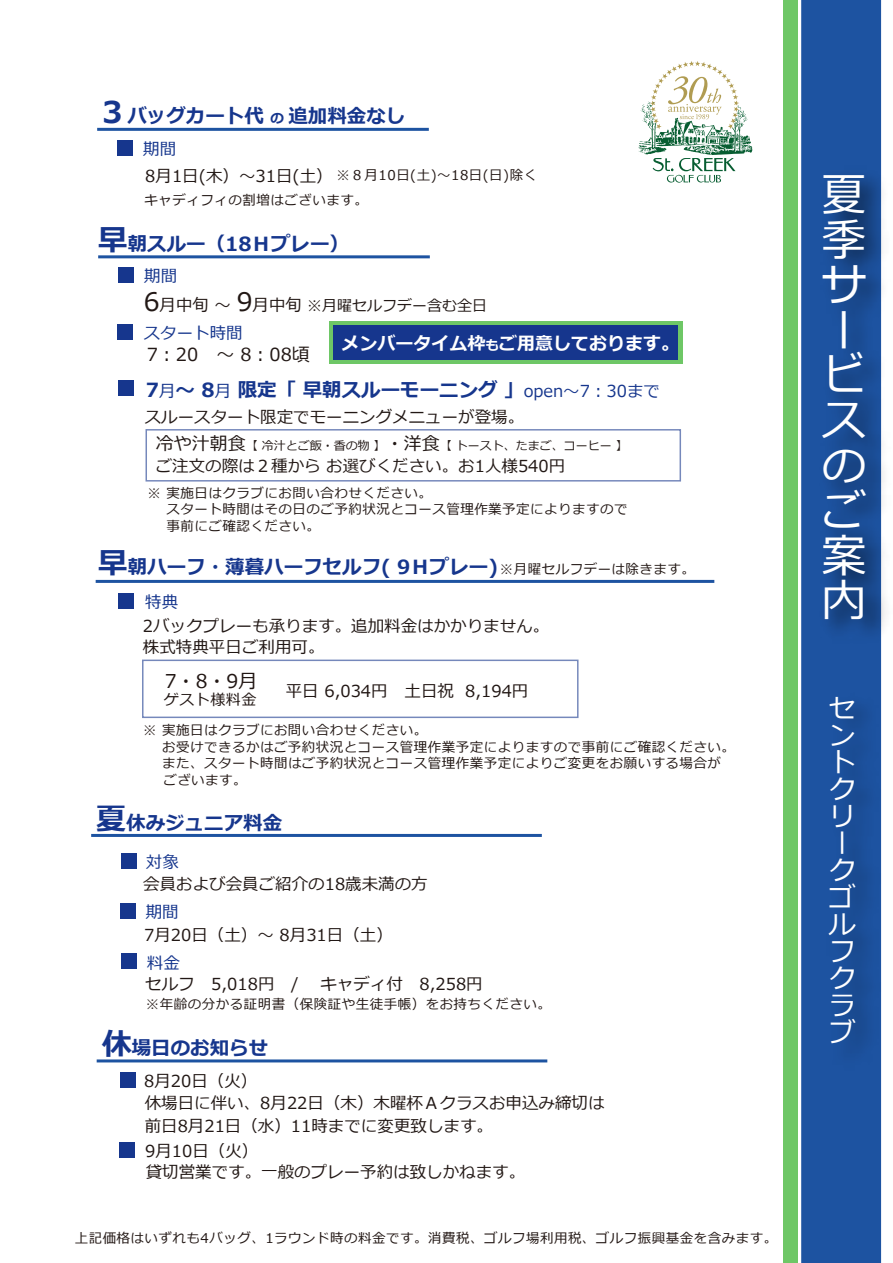
<style>
.page{position:relative;width:893px;height:1263px;background:#fff}
.page>*{position:absolute;margin:0;border:0;box-sizing:border-box;transform-origin:0 0}
.t1{font:45px/45px "Meiryo";color:#fff}
.t2{font:27px/27px "Meiryo";color:#fff}
.t3{font:700 19.5px "Meiryo";color:#16368d}
.t4{font:19.05px "Meiryo";color:#211613}
.t5{font:700 18px "Meiryo";color:#fff}
.t6{font:18px "Meiryo";color:#221815}
.t7{font:16.5px/22.5px "Meiryo";color:#221815}
.t8{font:16.5px "Meiryo";color:#16368d}
.t9{font:16.5px "Meiryo";color:#211613}
.t10{font:15px "Meiryo";color:#221815}
.t11{font:15px "Meiryo";letter-spacing:.035em;color:#221714}
.t12{font:13.5px/16.5px "Meiryo";letter-spacing:.035em;color:#221714}
.t13{font:12px "Meiryo";color:#221815}
.s1{font-size:30px}
.s2{font-size:13.5px}
.s3{font-size:25.5px}
.s4{font-size:16.5px}
.s5{font-weight:400;font-size:16.5px}
.s6{font-size:18px}
.s7{font-weight:400;font-size:13.5px;color:#221714}
</style>
<div class="page">
<svg style="left:801px;top:0;width:80px;height:1263px;background:#2257a3"></svg>
<div style="left:783px;top:0;width:15px;height:1263px;background:#6ec766"></div>
<img style="left:801px;top:159px;width:85px;height:585px">
<img style="left:807px;top:681px;width:79px;height:582px">
<hr style="left:97px;top:128px;width:332px;height:3px;background:#1d53a1">
<hr style="left:98px;top:255px;width:332px;height:3px;background:#1d53a1">
<hr style="left:91px;top:834px;width:451px;height:3px;background:#1d53a1">
<div style="left:117px;top:140px;width:16px;height:16px;background:#16368d"></div>
<div style="left:118px;top:267px;width:16px;height:16px;background:#16368d"></div>
<div style="left:118px;top:593px;width:16px;height:16px;background:#16368d"></div>
<div style="left:117px;top:324px;width:16px;height:16px;background:#16368d"></div>
<div style="left:118px;top:380px;width:16px;height:16px;background:#16368d"></div>
<div style="left:121px;top:853px;width:15px;height:16px;background:#16368d"></div>
<div style="left:120px;top:903px;width:16px;height:16px;background:#16368d"></div>
<div style="left:121px;top:953px;width:15px;height:15px;background:#16368d"></div>
<div style="left:120px;top:1072px;width:16px;height:16px;background:#16368d"></div>
<hr style="left:97px;top:1059px;width:450px;height:3px;background:#1d53a1">
<div style="left:119px;top:1142px;width:16px;height:16px;background:#16368d"></div>
<hr style="left:96px;top:580px;width:618px;height:3px;background:#1d53a1">
<svg style="left:638px;top:61px;width:114px;height:122px"></svg>
<div style="left:329px;top:322px;width:353px;height:42px;background:linear-gradient(to right,#6fc866,#6cc467)"></div>
<div style="left:333px;top:326px;width:344px;height:34px;background:#16368d"></div>
<h3 class="t3" style="left:97px;top:102px;width:309px"><span class="s1">３</span>バッグカート代 <span class="s2">の</span> 追加料金なし</h3>
<p class="t8" style="left:143px;top:138px;width:34px">期間</p>
<p class="t7" style="left:145px;top:166px;width:189px">8月1日(木）～31日(土）</p>
<p class="t12" style="left:145px;top:163px;width:394px;line-height:25px;text-indent:192px">※８月10日(土)～18日(日)除くキャディフィの割増はございます。</p>
<h3 class="t3" style="left:98px;top:230px;width:253px"><span class="s1">早</span>朝スルー（18Ｈプレー）</h3>
<p class="t8" style="left:144px;top:265px;width:34px">期間</p>
<p class="t10" style="left:144px;top:295px;width:345px"><span class="s3">6</span><span class="s4">月中旬 ～</span> <span class="s3">9</span><span class="s4">月中旬</span> ※月曜セルフデー含む全日</p>
<h3 class="t6" style="left:147px;top:342px;width:183px">7：20　～ 8：08頃　</h3>
<p class="t8" style="left:144px;top:322px;width:100px">スタート時間</p>
<h3 class="t5" style="left:341px;top:331px;width:339px">メンバータイム枠<span class="s2">も</span>ご用意しております。</h3>
<h3 class="t3" style="left:146px;top:376px;width:516px">7<span class="s5">月</span>～ 8<span class="s5">月</span> 限定「 早朝スルーモーニング 」<span class="s5">open～7：30まで</span></h3>
<p class="t7" style="left:145px;top:407px;width:381px">スルースタート限定でモーニングメニューが登場。</p>
<p class="t7" style="left:156px;top:456px;width:411px">ご注文の際は２種から お選びください。お1人様540円</p>
<p class="t13" style="left:156px;top:438px;width:474px"><span class="s6">冷や汁朝食</span>【 冷汁とご飯・香の物 】<span class="s6">・洋食</span>【 トースト、たまご、コーヒー 】</p>
<p class="t12" style="left:148px;top:485px;width:482px">※ 実施日はクラブにお問い合わせください。<br>　 スタート時間はその日のご予約状況とコース管理作業予定によりますので　 事前にご確認ください。</p>
<h3 class="t3" style="left:98px;top:553px;width:599px"><span class="s1">早</span>朝ハーフ・薄暮ハーフセルフ( 9Ｈプレー)<span class="s7">※月曜セルフデーは除きます。</span></h3>
<p class="t7" style="left:143px;top:616px;width:408px;line-height:21px">2バックプレーも承ります。追加料金はかかりません。株式特典平日ご利用可。</p>
<p class="t11" style="left:164px;top:689px;width:94px">ゲスト様料金</p>
<p class="t9" style="left:286px;top:680px;width:244px">平日 6,034円 土日祝 8,194円</p>
<p class="t8" style="left:145px;top:590px;width:34px">特典</p>
<h3 class="t4" style="left:165px;top:668px;width:94px">7・8・9月</h3>
<p class="t12" style="left:143px;top:723px;width:286px">※ 実施日はクラブにお問い合わせください。</p>
<p class="t12" style="left:143px;top:739px;width:594px">　 お受けできるかはご予約状況とコース管理作業予定によりますので事前にご確認ください。</p>
<p class="t12" style="left:143px;top:756px;width:580px">　 また、スタート時間はご予約状況とコース管理作業予定によりご変更をお願いする場合が</p>
<p class="t12" style="left:163px;top:772px;width:85px">ございます。</p>
<h3 class="t3" style="left:96px;top:809px;width:188px"><span class="s1">夏</span>休みジュニア料金</h3>
<p class="t8" style="left:146px;top:850px;width:34px">対象</p>
<p class="t7" style="left:143px;top:873px;width:286px">会員および会員ご紹介の18歳未満の方</p>
<p class="t8" style="left:146px;top:901px;width:34px">期間</p>
<p class="t8" style="left:147px;top:951px;width:34px">料金</p>
<p class="t7" style="left:144px;top:924px;width:250px">7月20日（土）～ 8月31日（土）</p>
<p class="t7" style="left:145px;top:973px;width:339px">セルフ　5,018円　/ 　キャディ付　8,258円</p>
<h3 class="t3" style="left:102px;top:1034px;width:168px"><span class="s1">休</span>場日のお知らせ</h3>
<p class="t7" style="left:144px;top:1070px;width:115px">8月20日（火）</p>
<p class="t12" style="left:146px;top:996px;width:407px">※年齢の分かる証明書（保険証や生徒手帳）をお持ちください。</p>
<p class="t7" style="left:145px;top:1093px;width:461px">休場日に伴い、8月22日（木）木曜杯Ａクラスお申込み締切は前日8月21日（水）11時までに変更致します。</p>
<p class="t7" style="left:146px;top:1162px;width:381px">貸切営業です。一般のプレー予約は致しかねます。</p>
<p class="t7" style="left:145px;top:1141px;width:115px">9月10日（火）</p>
<p class="t12" style="left:75px;top:1230px;width:704px">上記価格はいずれも4バッグ、1ラウンド時の料金です。消費税、ゴルフ場利用税、ゴルフ振興基金を含みます。</p>
<h1 class="t1" style="left:821px;top:175px;width:46px">夏季サービスのご案内</h1>
<h2 class="t2" style="left:829px;top:696px;width:28px">セントクリークゴルフクラブ</h2>
</div>
